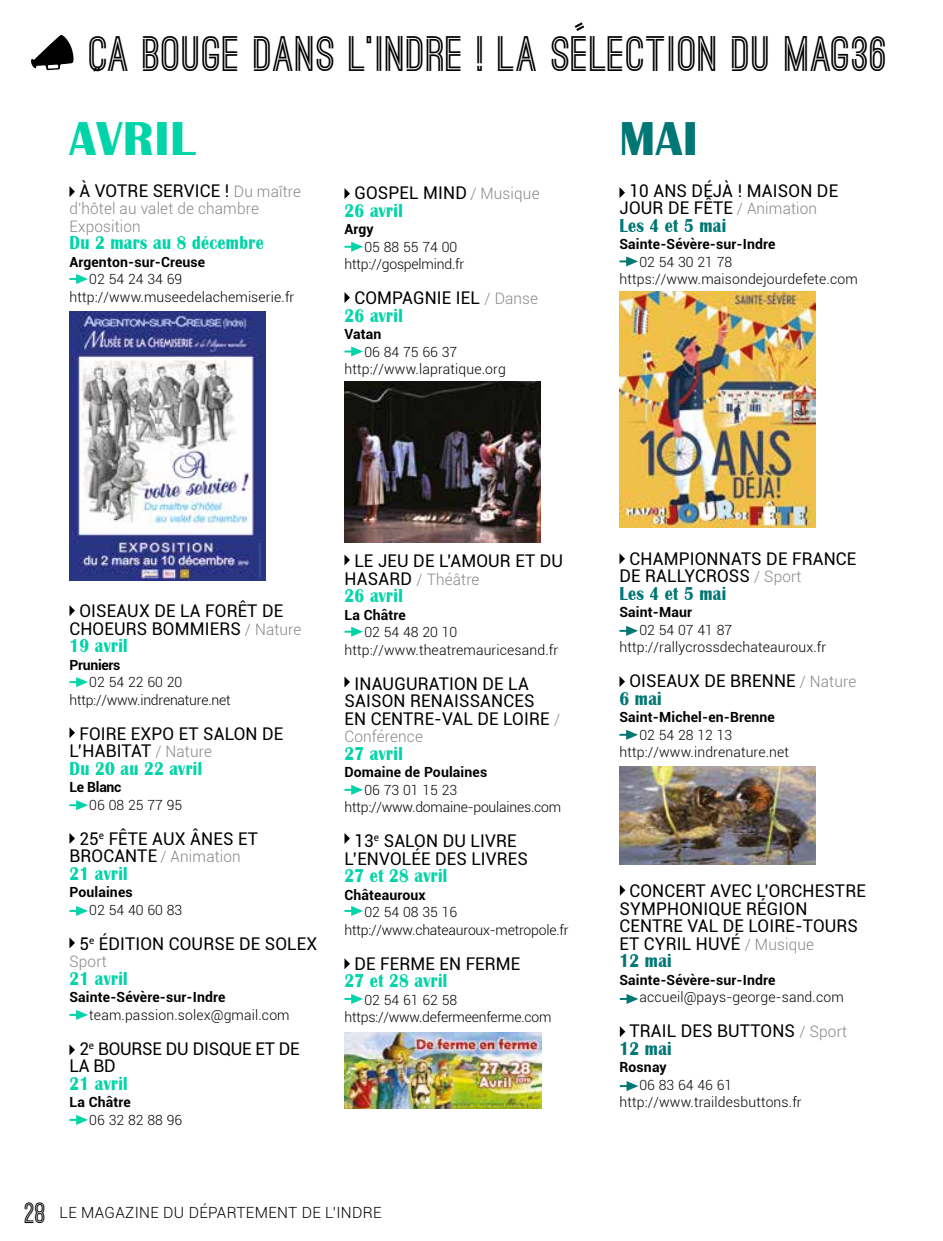
<style>
.page{position:relative;width:943px;height:1241px;background:#fff}
.page>*{position:absolute;margin:0;border:0;box-sizing:border-box;transform-origin:0 0}
.t1{font:700 49px "Britannic";letter-spacing:.01em;color:#00d4a8}
.t2{font:700 49px "Britannic";color:#007775}
.t3{font:700 47.25px "Ostrich Sans";letter-spacing:.02em;color:#000}
.t4{font:700 19.25px "Britannic";letter-spacing:.025em;color:#00d4a8;scale:.83 1}
.t5{font:700 19.25px "Britannic";letter-spacing:.025em;color:#007775;scale:.83 1}
.t6{font:17.5px/17.5px "Roboto";letter-spacing:.01em;color:#000}
.t7{font:17.5px/17.5px "Roboto";letter-spacing:-.01em;color:#000}
.t8{font:300 15.75px/17.5px "Roboto";letter-spacing:.01em;color:#878787}
.t9{font:300 15.4px "Roboto";letter-spacing:.02em;color:#000}
.t10{font:300 14px/17.5px "Roboto";letter-spacing:.01em;color:#000}
.t11{font:700 14px "Roboto";letter-spacing:.01em;color:#000}
.t12{font:300 14px/17.5px "Roboto";letter-spacing:-.015em;color:#000}
.t13{font:700 14px "Roboto";letter-spacing:-.02em;color:#000}
.s1{font-weight:300;font-size:15.75px;color:#878787}
.s2{font-weight:400;font-size:17.5px;color:#000}
.s3{font-family:"Ostrich Sans";font-weight:700;font-size:28px}
</style>
<div class="page">
<svg style="left:93px;top:68px;width:7px;height:3px"></svg>
<svg style="left:31px;top:35px;width:43px;height:35px"></svg>
<svg style="left:574px;top:22px;width:10px;height:9px"></svg>
<svg style="left:69px;top:274px;width:19px;height:10px"></svg>
<svg style="left:69px;top:677px;width:19px;height:10px"></svg>
<svg style="left:69px;top:800px;width:19px;height:10px"></svg>
<svg style="left:69px;top:906px;width:19px;height:9px"></svg>
<svg style="left:69px;top:1010px;width:19px;height:9px"></svg>
<svg style="left:69px;top:1115px;width:19px;height:9px"></svg>
<svg style="left:344px;top:242px;width:19px;height:10px"></svg>
<svg style="left:619px;top:256px;width:19px;height:10px"></svg>
<svg style="left:619px;top:626px;width:19px;height:9px"></svg>
<svg style="left:619px;top:729px;width:19px;height:10px"></svg>
<svg style="left:344px;top:346px;width:19px;height:10px"></svg>
<svg style="left:344px;top:626px;width:19px;height:10px"></svg>
<svg style="left:344px;top:785px;width:19px;height:9px"></svg>
<svg style="left:344px;top:906px;width:19px;height:9px"></svg>
<svg style="left:69px;top:605px;width:6px;height:11px"></svg>
<svg style="left:69px;top:186px;width:6px;height:11px"></svg>
<svg style="left:69px;top:727px;width:6px;height:11px"></svg>
<svg style="left:69px;top:833px;width:6px;height:10px"></svg>
<svg style="left:69px;top:937px;width:6px;height:11px"></svg>
<svg style="left:69px;top:1044px;width:6px;height:11px"></svg>
<svg style="left:344px;top:188px;width:6px;height:11px"></svg>
<svg style="left:619px;top:187px;width:6px;height:11px"></svg>
<svg style="left:619px;top:553px;width:6px;height:11px"></svg>
<svg style="left:619px;top:676px;width:6px;height:11px"></svg>
<svg style="left:344px;top:292px;width:6px;height:11px"></svg>
<svg style="left:344px;top:554px;width:6px;height:11px"></svg>
<svg style="left:344px;top:676px;width:6px;height:11px"></svg>
<svg style="left:344px;top:833px;width:6px;height:10px"></svg>
<img style="left:344px;top:382px;width:196px;height:160px">
<img style="left:344px;top:1032px;width:198px;height:76px">
<img style="left:619px;top:292px;width:196px;height:236px">
<img style="left:619px;top:766px;width:196px;height:98px">
<img style="left:69px;top:312px;width:196px;height:268px">
<svg style="left:620px;top:994px;width:18px;height:9px"></svg>
<svg style="left:620px;top:1081px;width:18px;height:9px"></svg>
<svg style="left:620px;top:885px;width:5px;height:10px"></svg>
<svg style="left:620px;top:1026px;width:5px;height:10px"></svg>
<svg style="left:344px;top:994px;width:19px;height:9px"></svg>
<svg style="left:344px;top:958px;width:6px;height:11px"></svg>
<h2 class="t3" style="left:89px;top:36px;width:799px">CA BOUGE DANS L'INDRE ! LA SELECTION DU MAG36</h2>
<h1 class="t1" style="left:69px;top:111px;width:127px">AVRIL</h1>
<p class="t6" style="left:79px;top:181px;width:223px">À VOTRE SERVICE ! <span class="s1">Du maître</span></p>
<p class="t8" style="left:69px;top:199px;width:191px">d'hôtel au valet de chambre<br>Exposition</p>
<p class="t4" style="left:69px;top:232px;width:235px">Du 2 mars au 8 décembre</p>
<p class="t11" style="left:69px;top:252px;width:137px">Argenton-sur-Creuse</p>
<p class="t10" style="left:69px;top:270px;width:226px;text-indent:20px">02 54 24 34 69 http://www.museedelachemiserie.fr</p>
<p class="t6" style="left:354px;top:184px;width:187px">GOSPEL MIND <span class="s1">/ Musique</span></p>
<p class="t4" style="left:344px;top:199px;width:72px">26 avril</p>
<p class="t11" style="left:344px;top:219px;width:31px">Argy</p>
<p class="t12" style="left:344px;top:237px;width:121px;text-indent:20px">05 88 55 74 00 http://gospelmind.fr</p>
<p class="t6" style="left:354px;top:289px;width:185px">COMPAGNIE IEL <span class="s1">/ Danse</span></p>
<p class="t4" style="left:344px;top:304px;width:72px">26 avril</p>
<p class="t11" style="left:344px;top:324px;width:38px">Vatan</p>
<p class="t10" style="left:344px;top:342px;width:163px;text-indent:20px">06 84 75 66 37 http://www.lapratique.org</p>
<h1 class="t2" style="left:619px;top:111px;width:80px">MAI</h1>
<p class="t6" style="left:619px;top:181px;width:220px;text-indent:10px">10 ANS DÉJÀ ! MAISON DE<br>JOUR DE FÊTE <span class="s1">/ Animation</span></p>
<p class="t5" style="left:619px;top:214px;width:130px">Les 4 et 5 mai</p>
<p class="t11" style="left:619px;top:234px;width:157px">Sainte-Sévère-sur-Indre</p>
<p class="t10" style="left:619px;top:253px;width:240px;text-indent:20px">02 54 30 21 78 https://www.maisondejourdefete.com</p>
<p class="t6" style="left:69px;top:601px;width:233px;text-align:center">OISEAUX DE LA FORÊT DE<br>CHOEURS BOMMIERS <span class="s1">/ Nature</span></p>
<p class="t4" style="left:69px;top:634px;width:72px">19 avril</p>
<p class="t13" style="left:69px;top:654px;width:52px">Pruniers</p>
<p class="t12" style="left:69px;top:673px;width:163px;text-indent:20px">02 54 22 60 20 http://www.indrenature.net</p>
<p class="t6" style="left:69px;top:724px;width:215px;text-indent:10px">FOIRE EXPO ET SALON DE<br>L’HABITAT <span class="s1">/ Nature</span></p>
<p class="t4" style="left:69px;top:757px;width:161px">Du 20 au 22 avril</p>
<p class="t11" style="left:69px;top:777px;width:53px">Le Blanc</p>
<p class="t10" style="left:89px;top:795px;width:94px">06 08 25 77 95</p>
<p class="t6" style="left:79px;top:829px;width:180px">25<sup>e</sup> FÊTE AUX ÂNES ET</p>
<p class="t8" style="left:69px;top:847px;width:173px"><span class="s2">BROCANTE</span> / Animation</p>
<p class="t4" style="left:69px;top:862px;width:72px">21 avril</p>
<p class="t11" style="left:69px;top:882px;width:65px">Poulaines</p>
<p class="t10" style="left:89px;top:900px;width:94px">02 54 40 60 83</p>
<p class="t6" style="left:79px;top:934px;width:239px">5<sup>e</sup> ÉDITION COURSE DE SOLEX</p>
<p class="t8" style="left:69px;top:952px;width:39px">Sport</p>
<p class="t4" style="left:69px;top:967px;width:72px">21 avril</p>
<p class="t11" style="left:69px;top:987px;width:157px">Sainte-Sévère-sur-Indre</p>
<p class="t10" style="left:89px;top:1005px;width:202px">team.passion.solex@gmail.com</p>
<p class="t7" style="left:69px;top:1039px;width:232px;text-indent:10px">2<sup>e</sup> BOURSE DU DISQUE ET DE<br>LA BD</p>
<p class="t4" style="left:69px;top:1072px;width:72px">21 avril</p>
<p class="t11" style="left:69px;top:1092px;width:63px">La Châtre</p>
<p class="t10" style="left:89px;top:1110px;width:94px">06 32 82 88 96</p>
<p class="t6" style="left:354px;top:551px;width:210px">LE JEU DE L'AMOUR ET DU</p>
<p class="t8" style="left:344px;top:569px;width:137px"><span class="s2">HASARD</span> / Théâtre</p>
<p class="t4" style="left:344px;top:584px;width:72px">26 avril</p>
<p class="t11" style="left:344px;top:604px;width:63px">La Châtre</p>
<p class="t10" style="left:344px;top:622px;width:215px;text-indent:20px">02 54 48 20 10 http://www.theatremauricesand.fr</p>
<p class="t6" style="left:344px;top:674px;width:217px;text-indent:10px">INAUGURATION DE LA<br>SAISON RENAISSANCES<br>EN CENTRE-VAL DE LOIRE <span class="s1">/</span></p>
<p class="t8" style="left:344px;top:727px;width:80px">Conférence</p>
<p class="t4" style="left:344px;top:742px;width:72px">27 avril</p>
<p class="t11" style="left:344px;top:762px;width:144px">Domaine de Poulaines</p>
<p class="t12" style="left:344px;top:780px;width:218px;text-indent:20px">06 73 01 15 23 http://www.domaine-poulaines.com</p>
<p class="t6" style="left:344px;top:831px;width:185px;text-align:center">13<sup>e</sup> SALON DU LIVRE<br>L’ENVOLÉE DES LIVRES</p>
<p class="t4" style="left:344px;top:864px;width:125px">27 et 28 avril</p>
<p class="t11" style="left:344px;top:884px;width:83px">Châteauroux</p>
<p class="t12" style="left:344px;top:902px;width:226px;text-indent:20px">02 54 08 35 16 http://www.chateauroux-metropole.fr</p>
<p class="t6" style="left:354px;top:954px;width:167px">DE FERME EN FERME</p>
<p class="t4" style="left:344px;top:969px;width:125px">27 et 28 avril</p>
<p class="t12" style="left:344px;top:990px;width:209px;text-indent:20px">02 54 61 62 58 https://www.defermeenferme.com</p>
<p class="t9" style="left:25px;top:1201px;width:358px"><span class="s3">28</span> LE MAGAZINE DU DÉPARTEMENT DE L'INDRE</p>
<p class="t6" style="left:619px;top:549px;width:238px;text-indent:10px">CHAMPIONNATS DE FRANCE<br>DE RALLYCROSS <span class="s1">/ Sport</span></p>
<p class="t5" style="left:619px;top:582px;width:130px">Les 4 et 5 mai</p>
<p class="t11" style="left:619px;top:602px;width:74px">Saint-Maur</p>
<p class="t10" style="left:619px;top:620px;width:208px;text-indent:20px">02 54 07 41 87 http://rallycrossdechateauroux.fr</p>
<p class="t6" style="left:629px;top:671px;width:228px">OISEAUX DE BRENNE <span class="s1">/ Nature</span></p>
<p class="t5" style="left:619px;top:687px;width:52px">6 mai</p>
<p class="t11" style="left:619px;top:707px;width:157px">Saint-Michel-en-Brenne</p>
<p class="t10" style="left:619px;top:725px;width:171px;text-indent:20px">02 54 28 12 13 http://www.indrenature.net</p>
<p class="t6" style="left:619px;top:881px;width:248px;text-indent:10px">CONCERT AVEC L'ORCHESTRE<br>SYMPHONIQUE RÉGION<br>CENTRE VAL DE LOIRE-TOURS<br>ET CYRIL HUVÉ <span class="s1">/ Musique</span></p>
<p class="t5" style="left:619px;top:949px;width:64px">12 mai</p>
<p class="t11" style="left:619px;top:969px;width:157px">Sainte-Sévère-sur-Indre</p>
<p class="t10" style="left:639px;top:988px;width:206px">accueil@pays-george-sand.com</p>
<p class="t6" style="left:629px;top:1021px;width:219px">TRAIL DES BUTTONS <span class="s1">/ Sport</span></p>
<p class="t5" style="left:619px;top:1037px;width:64px">12 mai</p>
<p class="t11" style="left:619px;top:1057px;width:49px">Rosnay</p>
<p class="t10" style="left:619px;top:1075px;width:184px;text-indent:20px">06 83 64 46 61 http://www.traildesbuttons.fr</p>
</div>
